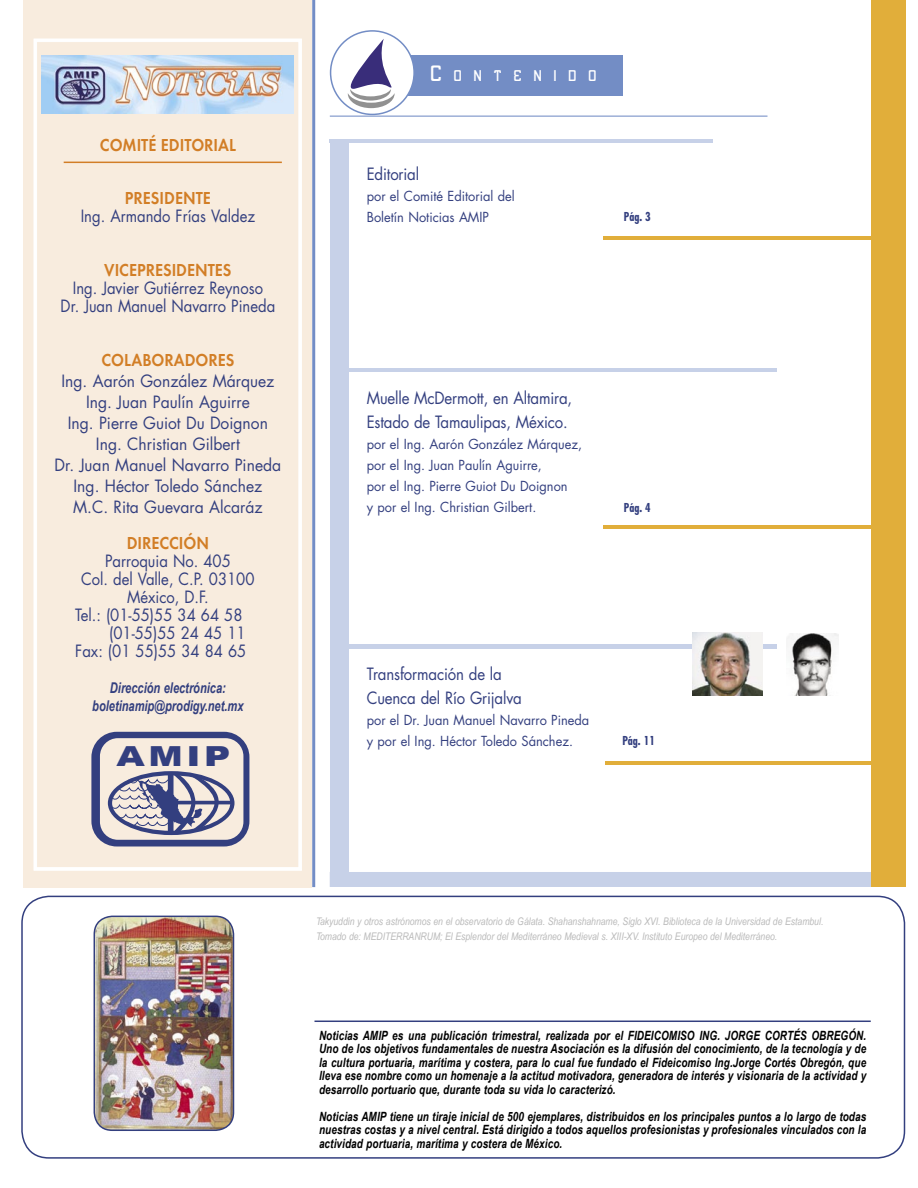
<style>
.page{position:relative;width:918px;height:1188px;background:#fff}
.page>*{position:absolute;margin:0;border:0;box-sizing:border-box;transform-origin:0 0}
.t1{font:900 27.6px "Arial";color:#333f7f;scale:1.32 1}
.t2{font:18.9px "Butterbelly";letter-spacing:.715em;color:#fff;scale:.9 1}
.t3{font:600 18px "Futura T";color:#d27e26;scale:.9 1}
.socio{font:16.5px "Futura";color:#333f7f;scale:.9 1}
.socio-2{font:16.5px "Futura";color:#333f7f;scale:.95 1}
.socio-3{font:16.5px "Futura";color:#333f7f;scale:.91 1}
.t4{font:italic 700 14.85px "Arial Narrow";color:#333f7f;scale:.91 1}
.socio_5{font:13.5px "Futura";color:#333f7f;scale:.95 1}
.socio-4{font:13.5px "Futura";color:#333f7f;scale:.95 1}
.normal_3b{font:italic 700 12.75px/13.5px "Arial Narrow";letter-spacing:.01em;color:#000;text-align:justify;scale:.95 1}
.t5{font:700 condensed 12px "Futura";color:#333f7f;scale:.95 1}
.TEXT_CORR_2{font:italic 10.5px "Arial Narrow";color:#bababa}
.s1{font-size:27px}
</style>
<div class="page">
<hr style="left:330px;top:645px;width:448px;height:4px;background:#c7d1e8">
<div style="left:23px;top:0;width:289px;height:887px;background:#f8ecde"></div>
<svg style="left:34px;top:39px;width:268px;height:832px"></svg>
<hr style="left:330px;top:368px;width:468px;height:3px;background:#c7d1e8">
<hr style="left:603px;top:525px;width:268px;height:4px;background:#e1ae3a">
<hr style="left:330px;top:139px;width:441px;height:3px;background:#c7d1e8">
<svg style="left:21px;top:895px;width:885px;height:263px"></svg>
<div style="left:408px;top:55px;width:215px;height:40px;background:#738dc5"></div>
<div style="left:331px;top:31px;width:83px;height:83px;background:#fff;border-radius:50%"></div>
<svg style="left:348px;top:39px;width:47px;height:69px"></svg>
<div style="left:330px;top:30px;width:85px;height:85px;border:2px solid #738dc5;border-radius:50%"></div>
<hr style="left:603px;top:236px;width:268px;height:4px;background:#e1ae3a">
<hr style="left:312px;top:0;width:3px;height:887px;background:#738dc5">
<div style="left:713px;top:125px;width:86px;height:79px;background:#fff"></div>
<hr style="left:330px;top:116px;width:437px;height:1px;background:#738dc5">
<hr style="left:315px;top:1021px;width:556px;height:1px;background:#333f7f">
<div style="left:330px;top:139px;width:19px;height:733px;background:#c7d1e8"></div>
<hr style="left:64px;top:162px;width:218px;height:1px;background:#d27e26">
<img style="left:41px;top:56px;width:253px;height:57px">
<svg style="left:91px;top:732px;width:158px;height:114px"></svg>
<hr style="left:605px;top:761px;width:268px;height:4px;background:#e1ae3a">
<div style="left:330px;top:872px;width:575px;height:15px;background:#c7d1e8"></div>
<div style="left:871px;top:0;width:34px;height:887px;background:#e1ae3a"></div>
<div style="left:777px;top:346px;width:70px;height:64px;background:#fff"></div>
<img style="left:93px;top:915px;width:142px;height:215px">
<div style="left:777px;top:632px;width:70px;height:64px;background:#fff"></div>
<img style="left:787px;top:634px;width:51px;height:62px">
<img style="left:693px;top:632px;width:69px;height:64px">
<p class="t3" style="left:100px;top:135px;width:153px">COMITÉ EDITORIAL</p>
<p class="t3" style="left:125px;top:187px;width:97px">PRESIDENTE</p>
<p class="socio" style="left:81px;top:204px;width:195px">Ing. Armando Frías Valdez</p>
<p class="t3" style="left:104px;top:259px;width:143px">VICEPRESIDENTES</p>
<p class="socio" style="left:73px;top:276px;width:213px">Ing. Javier Gutiérrez Reynoso</p>
<p class="socio" style="left:61px;top:294px;width:240px">Dr. Juan Manuel Navarro Pineda</p>
<p class="t3" style="left:101px;top:349px;width:149px">COLABORADORES</p>
<p class="socio-2" style="left:62px;top:369px;width:226px">Ing. Aarón González Márquez</p>
<p class="socio-2" style="left:86px;top:390px;width:174px">Ing. Juan Paulín Aguirre</p>
<p class="socio-2" style="left:68px;top:411px;width:212px">Ing. Pierre Guiot Du Doignon</p>
<p class="socio-2" style="left:96px;top:432px;width:153px">Ing. Christian Gilbert</p>
<p class="socio-2" style="left:55px;top:453px;width:240px">Dr. Juan Manuel Navarro Pineda</p>
<p class="socio-2" style="left:74px;top:474px;width:200px">Ing. Héctor Toledo Sánchez</p>
<p class="socio-2" style="left:73px;top:495px;width:201px">M.C. Rita Guevara Alcaráz</p>
<p class="t3" style="left:127px;top:532px;width:93px">DIRECCIÓN</p>
<p class="socio" style="left:105px;top:549px;width:141px">Parroquia No. 405</p>
<p class="socio" style="left:81px;top:567px;width:194px">Col. del Valle, C.P. 03100</p>
<p class="socio" style="left:127px;top:585px;width:92px">México, D.F.</p>
<p class="socio" style="left:75px;top:603px;width:187px">Tel.: (01-55)55 34 64 58</p>
<p class="socio" style="left:109px;top:621px;width:153px">(01-55)55 24 45 11</p>
<p class="socio" style="left:75px;top:639px;width:192px">Fax: (01 55)55 34 84 65</p>
<p class="t4" style="left:110px;top:679px;width:129px">Dirección electrónica:</p>
<p class="t4" style="left:92px;top:697px;width:168px">boletinamip@prodigy.net.mx</p>
<p class="t1" style="left:116px;top:741px;width:88px">AMIP</p>
<p class="t2" style="left:430px;top:67px;width:186px"><span class="s1">C</span>ONTENIDO</p>
<p class="socio-3" style="left:367px;top:162px;width:59px">Editorial</p>
<p class="socio_5" style="left:367px;top:186px;width:157px">por el Comité Editorial del</p>
<p class="socio_5" style="left:367px;top:207px;width:130px">Boletín Noticias AMIP</p>
<p class="t5" style="left:624px;top:209px;width:30px">Pág. 3</p>
<p class="socio-3" style="left:367px;top:387px;width:227px">Muelle McDermott, en Altamira,</p>
<p class="socio-3" style="left:367px;top:411px;width:222px">Estado de Tamaulipas, México.</p>
<p class="socio_5" style="left:367px;top:435px;width:228px">por el Ing. Aarón González Márquez,</p>
<p class="socio_5" style="left:367px;top:456px;width:186px">por el Ing. Juan Paulín Aguirre,</p>
<p class="socio_5" style="left:367px;top:477px;width:213px">por el Ing. Pierre Guiot Du Doignon</p>
<p class="socio_5" style="left:367px;top:498px;width:180px">y por el Ing. Christian Gilbert.</p>
<p class="t5" style="left:624px;top:499px;width:30px">Pág. 4</p>
<p class="socio-3" style="left:367px;top:663px;width:150px">Transformación de la</p>
<p class="socio-3" style="left:367px;top:687px;width:172px">Cuenca del Río Grijalva</p>
<p class="socio-4" style="left:367px;top:711px;width:236px">por el Dr. Juan Manuel Navarro Pineda</p>
<p class="socio_5" style="left:367px;top:732px;width:219px">y por el Ing. Héctor Toledo Sánchez.</p>
<p class="t5" style="left:622px;top:733px;width:36px">Pág. 11</p>
<p class="TEXT_CORR_2" style="left:316px;top:915px;width:509px">Takyuddin y otros astrónomos en el observatorio de Gálata. Shahanshahname, Siglo XVI. Biblioteca de la Universidad de Estambul.</p>
<p class="TEXT_CORR_2" style="left:316px;top:930px;width:463px">Tomado de: MEDITERRANRUM; El Esplendor del Mediterráneo Medieval s. XIII-XV. Instituto Europeo del Mediterráneo.</p>
<p class="normal_3b" style="left:319px;top:1029px;width:578px">Noticias AMIP es una publicación trimestral, realizada por el FIDEICOMISO ING. JORGE CORTÉS OBREGÓN.<br>Uno de los objetivos fundamentales de nuestra Asociación es la difusión del conocimiento, de la tecnología y de la cultura portuaria, marítima y costera, para lo cual fue fundado el Fideicomiso Ing.Jorge Cortés Obregón, que lleva ese nombre como un homenaje a la actitud motivadora, generadora de interés y visionaria de la actividad y desarrollo portuario que, durante toda su vida lo caracterizó.</p>
<p class="normal_3b" style="left:319px;top:1110px;width:578px">Noticias AMIP tiene un tiraje inicial de 500 ejemplares, distribuidos en los principales puntos a lo largo de todas nuestras costas y a nivel central. Está dirigido a todos aquellos profesionistas y profesionales vinculados con la actividad portuaria, marítima y costera de México.</p>
</div>
